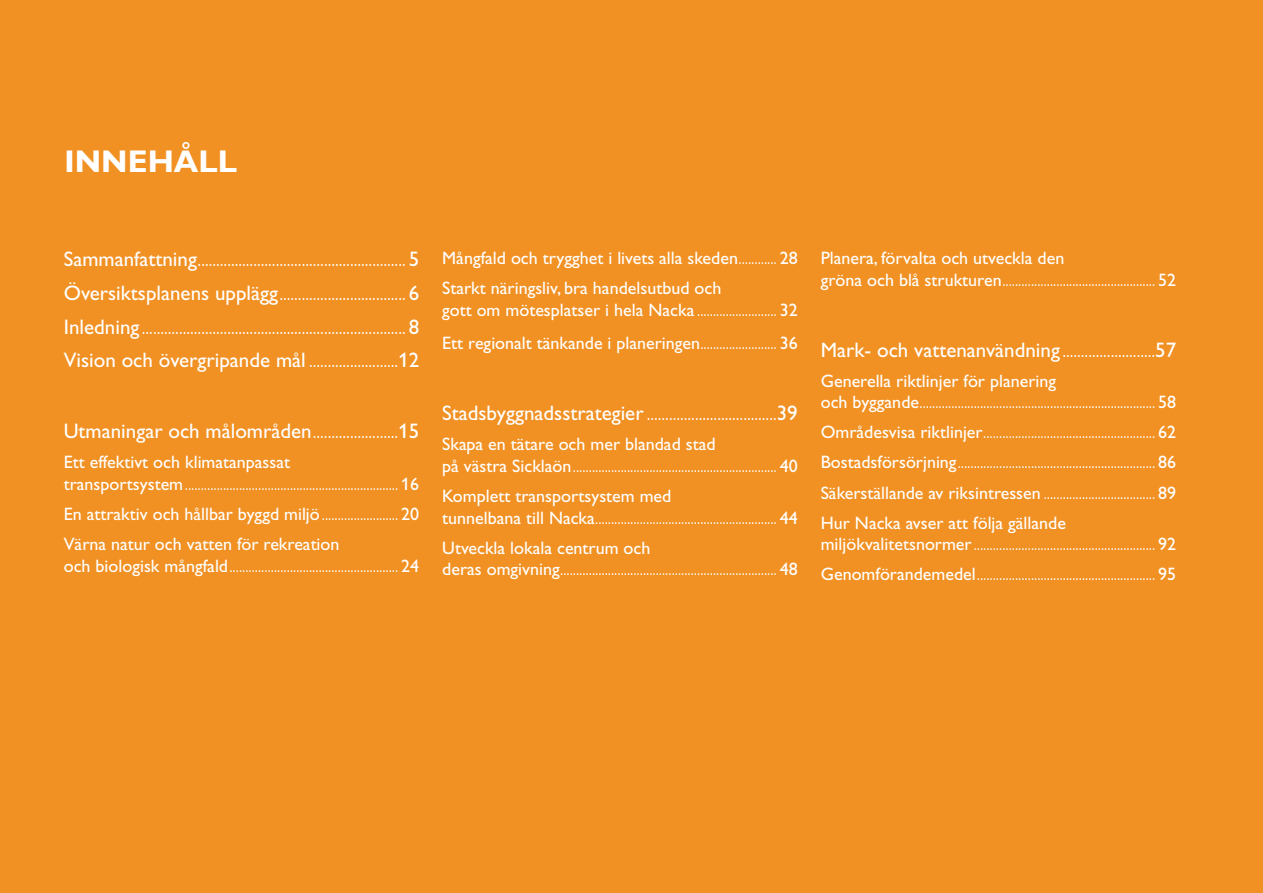
<style>
.page{position:relative;width:1263px;height:893px;background:#f19123}
.page>*{position:absolute;margin:0;border:0;box-sizing:border-box;transform-origin:0 0}
.t1{font:700 31.5px "Gill Sans MT Std";color:#fff}
.t2{font:300 21px/33.8px "Gill Sans";color:#fff;text-align:justify}
.t3{font:21px "Gill Sans";color:#fff}
.t4{font:300 18px/21.6px "Gill Sans";color:#fff}
.t5{font:18px/30.2px "Gill Sans";color:#fff}
.s1{font-weight:400}
.s2{font-family:"Gill Sans MT For Nacka";font-weight:500}
.s3{font-weight:300}
</style>
<div class="page">
<h1 class="t1" style="left:65px;top:141px;width:174px">INNEHÅLL</h1>
<p class="t2" style="left:64px;top:243px;width:357px"><span class="s1">Sammanfattning</span>........................................................ <span class="s1">5<br>Översiktsplanens upplägg</span>.................................. <span class="s1">6<br>Inledning</span> ....................................................................... <span class="s1">8<br>Vision och övergripande mål</span> ........................<span class="s2">1</span><span class="s1">2</span></p>
<p class="t3" style="left:64px;top:419px;width:357px">Utmaningar och målområden<span class="s3">.......................</span><span class="s2">1</span>5</p>
<p class="t4" style="left:64px;top:452px;width:357px"><span class="s1">Ett effektivt och klimatanpassat transportsystem</span>................................................................... <span class="s2">1</span><span class="s1">6</span></p>
<p class="t5" style="left:64px;top:499px;width:357px">En attraktiv och hållbar byggd miljö<span class="s3">........................</span> 20<br>Värna natur och vatten för rekreation</p>
<p class="t4" style="left:64px;top:555px;width:357px"><span class="s1">och biologisk mångfald</span>..................................................... <span class="s1">24</span></p>
<p class="t5" style="left:442px;top:243px;width:357px">Mångfald och trygghet i livets alla skeden<span class="s3">............</span> 28<br>Starkt näringsliv, bra handelsutbud och</p>
<p class="t5" style="left:442px;top:293px;width:357px;line-height:33.8px">gott om mötesplatser i hela Nacka <span class="s3">.........................</span> 32<br>Ett regionalt tänkande i planeringen<span class="s3">........................</span> 36</p>
<p class="t2" style="left:442px;top:397px;width:357px"><span class="s1">Stadsbyggnadsstrategier</span>...................................<span class="s1">39</span></p>
<p class="t4" style="left:442px;top:434px;width:357px"><span class="s1">Skapa en tätare och mer blandad stad<br>på västra Sicklaön</span>................................................................ <span class="s1">40</span></p>
<p class="t4" style="left:442px;top:485px;width:357px"><span class="s1">Komplett transportsystem med<br>tunnelbana till Nacka</span>......................................................... <span class="s1">44</span></p>
<p class="t4" style="left:442px;top:537px;width:357px"><span class="s1">Utveckla lokala centrum och<br>deras omgivning</span>.................................................................... <span class="s1">48</span></p>
<p class="t5" style="left:821px;top:247px;width:357px;line-height:21.6px">Planera, förvalta och utveckla den<br>gröna och blå strukturen<span class="s3">................................................</span> 52</p>
<p class="t3" style="left:821px;top:337px;width:357px">Mark- och vattenanvändning<span class="s3">.........................</span>57</p>
<p class="t4" style="left:821px;top:370px;width:357px"><span class="s1">Generella riktlinjer för planering<br>och byggande</span>.......................................................................... <span class="s1">58</span></p>
<p class="t4" style="left:821px;top:417px;width:357px;line-height:30.2px;text-align:justify"><span class="s1">Områdesvisa riktlinjer</span>...................................................... <span class="s1">6</span><span class="s2">2<br></span><span class="s1">Bostadsförsörjning</span>.............................................................. <span class="s1">86<br>Säkerställande av riksintressen</span> ................................... <span class="s1">89<br>Hur Nacka avser att följa gällande</span></p>
<p class="t4" style="left:821px;top:529px;width:357px;line-height:30.2px"><span class="s1">miljökvalitetsnormer</span>......................................................... <span class="s1">92<br>Genomförandemedel</span>........................................................ <span class="s1">95</span></p>
</div>
